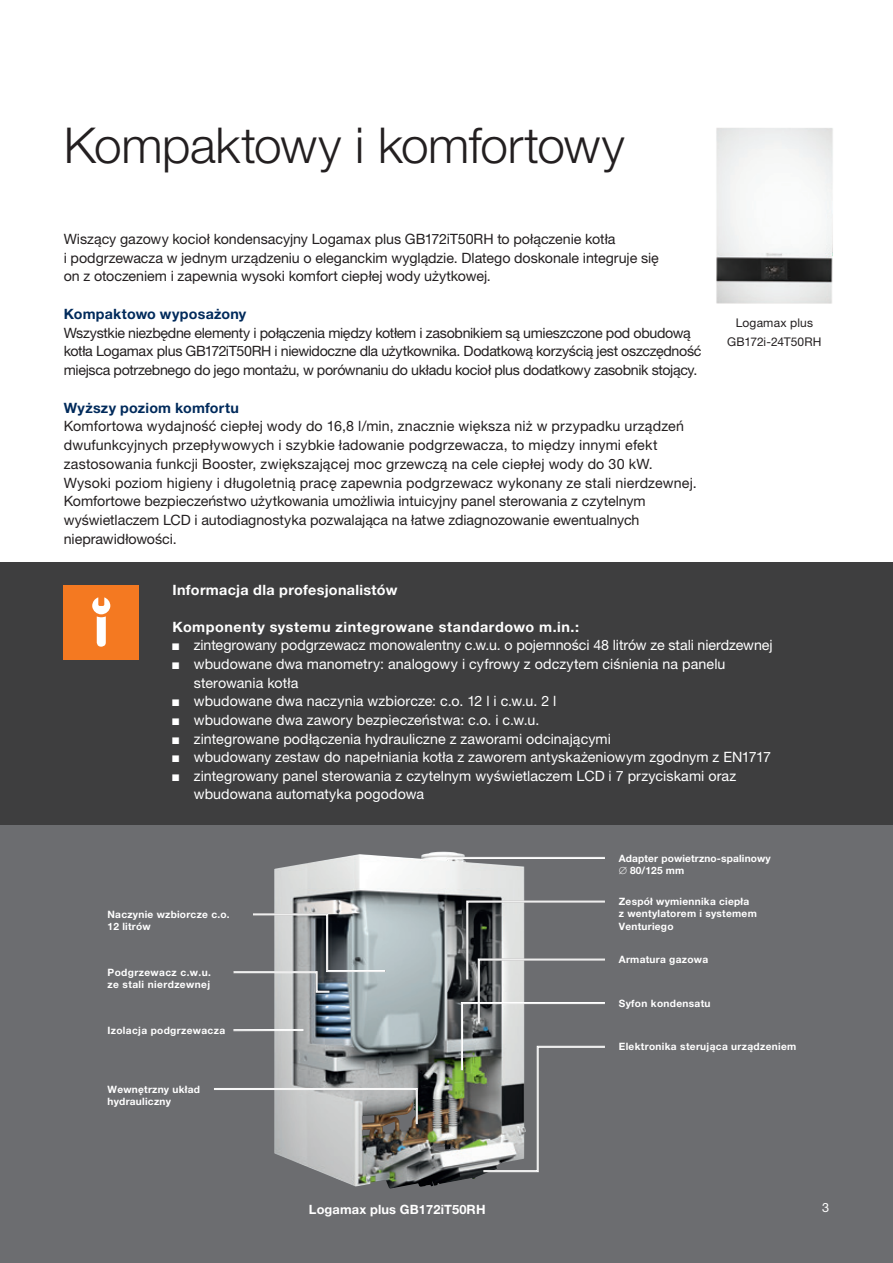
<style>
.page{position:relative;width:893px;height:1263px;background:#fff}
.page>*{position:absolute;margin:0;border:0;box-sizing:border-box;transform-origin:0 0}
.Headline_HelveticaNe{font:300 49.5px "Helvetica Neue LT Pro";letter-spacing:-.01em;color:#231f20}
.Copytext_HelveticaNe{font:14.25px/18.8px "Helvetica Neue LT Pro";letter-spacing:-.005em;color:#231f20}
.t1{font:14.25px/18.6px "Helvetica Neue LT Pro";letter-spacing:.005em;color:#fff}
.Copytext_HelveticaNe-2{font:14.25px/18.8px "Helvetica Neue LT Pro";letter-spacing:-.025em;color:#231f20}
.body_9_5_12_4{font:700 14.25px "Helvetica Neue LT Pro";letter-spacing:.03em;color:#fff}
.Copytext_HelveticaNe-3{font:700 14.25px "Helvetica Neue LT Pro";letter-spacing:.015em;color:#002a5b}
.t2{font:700 12.9px "Helvetica Neue LT Pro";letter-spacing:.01em;color:#fff}
.Pagination_Helvetica{font:12.75px "Helvetica Neue LT Pro";color:#fff}
.t3{font:12px/18.6px "Helvetica Neue LT Pro";letter-spacing:.015em;color:#231f20;text-align:center}
.t4{font:700 10.2px/12.1px "Helvetica Neue LT Pro";letter-spacing:.025em;color:#fff}
.s1{font-family:"Arial Narrow"}
</style>
<div class="page">
<div style="left:1px;top:656px;width:892px;height:607px;background:#6c6d70"></div>
<div style="left:1px;top:562px;width:892px;height:263px;background:#3e3e3f"></div>
<div style="left:64px;top:584px;width:75px;height:75px;background:#f47921"></div>
<svg style="left:92px;top:597px;width:18px;height:50px"></svg>
<img style="left:716px;top:128px;width:117px;height:176px">
<img style="left:274px;top:852px;width:252px;height:336px">
<svg style="left:233px;top:913px;width:154px;height:80px"></svg>
<hr style="left:233px;top:1029px;width:70px;height:1px;background:#fff">
<hr style="left:233px;top:1030px;width:70px;height:1px;background:#fff">
<svg style="left:214px;top:1087px;width:204px;height:39px"></svg>
<svg style="left:460px;top:900px;width:145px;height:273px"></svg>
<hr style="left:447px;top:857px;width:158px;height:1px;background:#fff">
<hr style="left:447px;top:858px;width:158px;height:1px;background:#fff">
<p class="Headline_HelveticaNe" style="left:64px;top:115px;width:562px">Kompaktowy i komfortowy</p>
<p class="Copytext_HelveticaNe" style="left:64px;top:229px;width:597px">Wiszący gazowy kocioł kondensacyjny Logamax plus GB172iT50RH to połączenie kotła<br>i podgrzewacza w jednym urządzeniu o eleganckim wyglądzie. Dlatego doskonale integruje się on z otoczeniem i zapewnia wysoki komfort ciepłej wody użytkowej.</p>
<p class="Copytext_HelveticaNe-3" style="left:64px;top:305px;width:184px">Kompaktowo wyposażony</p>
<p class="Copytext_HelveticaNe-2" style="left:64px;top:323px;width:639px">Wszystkie niezbędne elementy i połączenia między kotłem i zasobnikiem są umieszczone pod obudową kotła Logamax plus GB172iT50RH i niewidoczne dla użytkownika. Dodatkową korzyścią jest oszczędność miejsca potrzebnego do jego montażu, w porównaniu do układu kocioł plus dodatkowy zasobnik stojący.</p>
<p class="Copytext_HelveticaNe-3" style="left:64px;top:399px;width:177px">Wyższy poziom komfortu</p>
<p class="Copytext_HelveticaNe" style="left:64px;top:417px;width:634px">Komfortowa wydajność ciepłej wody do 16,8 l/min, znacznie większa niż w przypadku urządzeń dwufunkcyjnych przepływowych i szybkie ładowanie podgrzewacza, to między innymi efekt zastosowania funkcji Booster, zwiększającej moc grzewczą na cele ciepłej wody do 30 kW.<br>Wysoki poziom higieny i długoletnią pracę zapewnia podgrzewacz wykonany ze stali nierdzewnej.<br>Komfortowe bezpieczeństwo użytkowania umożliwia intuicyjny panel sterowania z czytelnym wyświetlaczem LCD i autodiagnostyka pozwalająca na łatwe zdiagnozowanie ewentualnych nieprawidłowości.</p>
<p class="body_9_5_12_4" style="left:173px;top:581px;width:226px">Informacja dla profesjonalistów</p>
<p class="body_9_5_12_4" style="left:173px;top:618px;width:408px">Komponenty systemu zintegrowane standardowo m.in.:</p>
<p class="t1" style="left:173px;top:636px;width:602px"><span class="s1">■</span> zintegrowany podgrzewacz monowalentny c.w.u. o pojemności 48 litrów ze stali nierdzewnej</p>
<p class="t1" style="left:194px;top:654px;width:533px;text-indent:-21px"><span class="s1">■</span> wbudowane dwa manometry: analogowy i cyfrowy z odczytem ciśnienia na panelu sterowania kotła</p>
<p class="t1" style="left:173px;top:692px;width:385px"><span class="s1">■</span> wbudowane dwa naczynia wzbiorcze: c.o. 12 l i c.w.u. 2 l</p>
<p class="t1" style="left:173px;top:710px;width:368px"><span class="s1">■</span> wbudowane dwa zawory bezpieczeństwa: c.o. i c.w.u.</p>
<p class="t1" style="left:173px;top:729px;width:440px"><span class="s1">■</span> zintegrowane podłączenia hydrauliczne z zaworami odcinającymi</p>
<p class="t1" style="left:173px;top:747px;width:600px"><span class="s1">■</span> wbudowany zestaw do napełniania kotła z zaworem antyskażeniowym zgodnym z EN1717</p>
<p class="t1" style="left:194px;top:766px;width:544px;text-indent:-21px"><span class="s1">■</span> zintegrowany panel sterowania z czytelnym wyświetlaczem LCD i 7 przyciskami oraz wbudowana automatyka pogodowa</p>
<p class="t3" style="left:727px;top:314px;width:96px">Logamax plus<br>GB172i-24T50RH</p>
<p class="t4" style="left:108px;top:908px;width:124px">Naczynie wzbiorcze c.o.<br>12 litrów</p>
<p class="t4" style="left:108px;top:966px;width:105px">Podgrzewacz c.w.u. ze stali nierdzewnej</p>
<p class="t4" style="left:108px;top:1024px;width:119px">Izolacja podgrzewacza</p>
<p class="t4" style="left:108px;top:1083px;width:94px">Wewnętrzny układ hydrauliczny</p>
<p class="t2" style="left:309px;top:1201px;width:178px">Logamax plus GB172iT50RH</p>
<p class="t4" style="left:619px;top:852px;width:154px">Adapter powietrzno-spalinowy ∅ 80/125 mm</p>
<p class="t4" style="left:619px;top:895px;width:140px">Zespół wymiennika ciepła z wentylatorem i systemem<br>Venturiego</p>
<p class="t4" style="left:619px;top:953px;width:91px">Armatura gazowa</p>
<p class="t4" style="left:619px;top:997px;width:93px">Syfon kondensatu</p>
<p class="t4" style="left:619px;top:1040px;width:179px">Elektronika sterująca urządzeniem</p>
<p class="Pagination_Helvetica" style="left:822px;top:1200px;width:9px">3</p>
</div>
